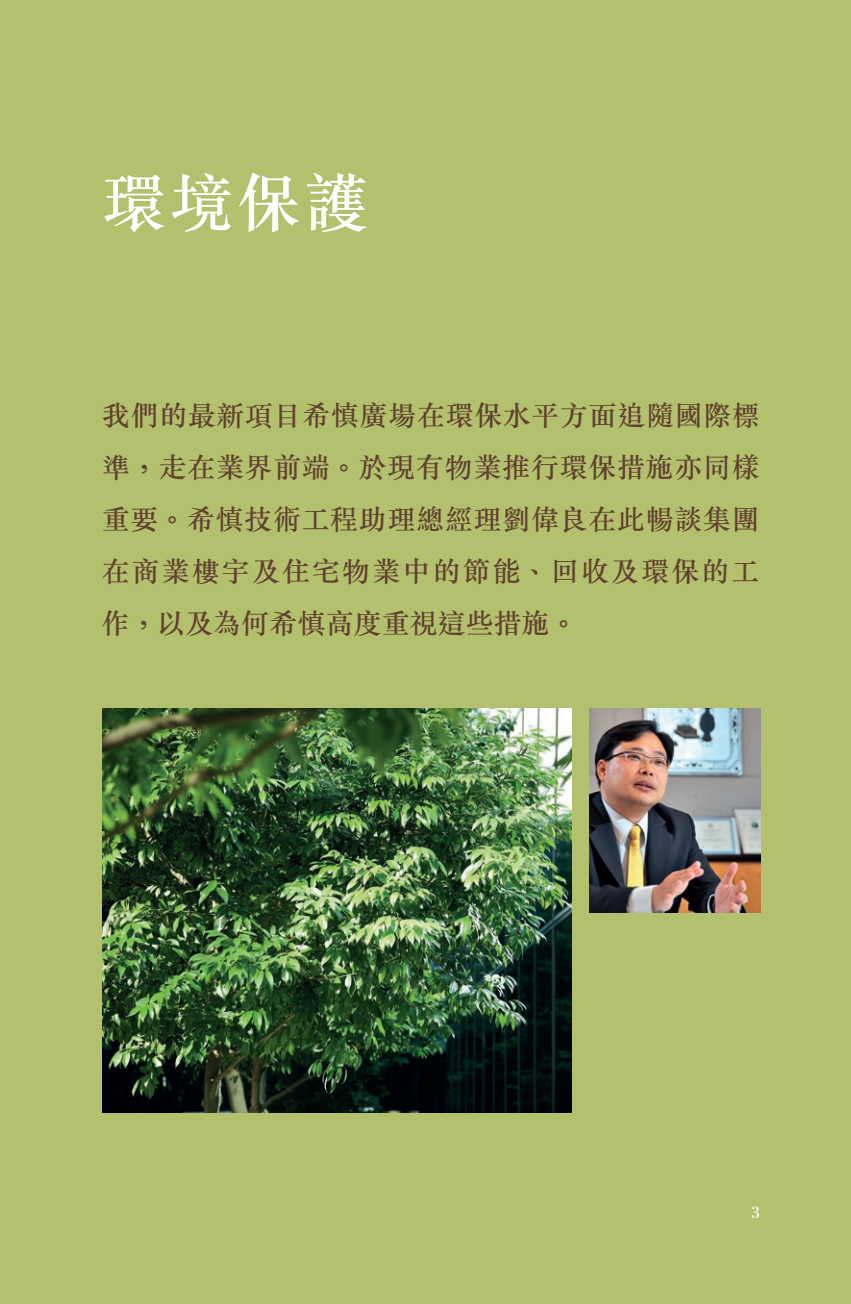
<style>
.page{position:relative;width:851px;height:1304px;background:#fff}
.page>*{position:absolute;margin:0;border:0;box-sizing:border-box;transform-origin:0 0}
.t1{font:500 64px "M Sung HK";color:#fff}
.t2{font:500 28px/52px "M Sung HK";letter-spacing:.025em;color:#60402e;text-align:justify}
.t3{font:16px "Centennial LT Std";color:#fff}
</style>
<div class="page">
<div style="left:0;top:0;width:850px;height:1304px;background:#b3c06e"></div>
<img style="left:102px;top:709px;width:469px;height:404px">
<img style="left:590px;top:709px;width:170px;height:204px">
<h1 class="t1" style="left:102px;top:159px;width:267px">環境保護</h1>
<p class="t2" style="left:101px;top:389px;width:660px">我們的最新項目希慎廣場在環保水平方面追隨國際標準，走在業界前端。於現有物業推行環保措施亦同樣重要。希慎技術工程助理總經理劉偉良在此暢談集團在商業樓宇及住宅物業中的節能、回收及環保的工作，以及為何希慎高度重視這些措施。</p>
<p class="t3" style="left:750px;top:1203px;width:11px">3</p>
</div>
